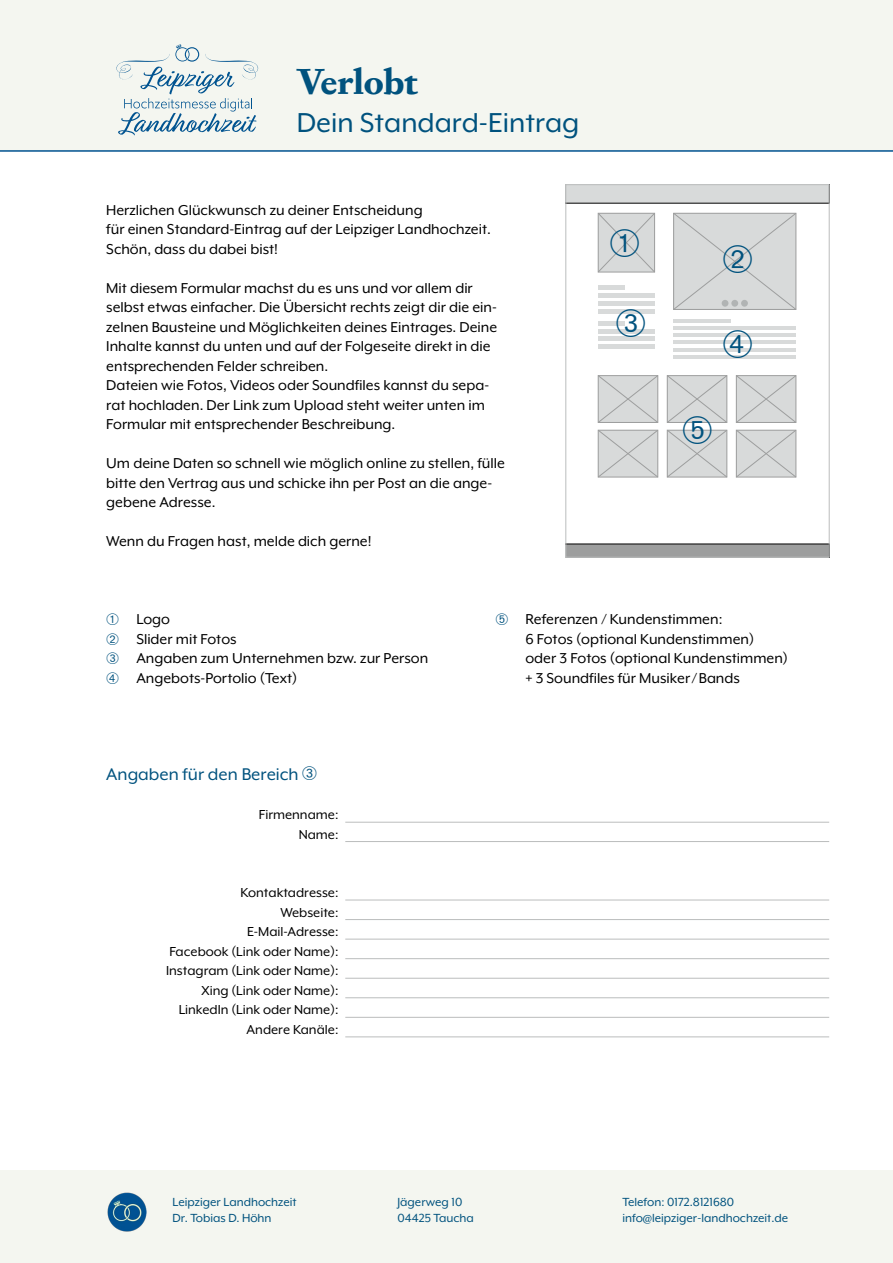
<style>
.page{position:relative;width:893px;height:1263px;background:#fff}
.page>*{position:absolute;margin:0;border:0;box-sizing:border-box;transform-origin:0 0}
.t1{font:700 37.5px "Corundum Text";letter-spacing:-.005em;color:#00527e}
.t2{font:31.5px "Mr Eaves XL Mod OT";color:#00527e}
.t3{font:19.5px "Mr Eaves XL Mod OT";color:#00527e}
.t4{font:16.5px/19.5px "Mr Eaves XL Mod OT";color:#000}
.t5{font:15px/19.5px "Mr Eaves XL Mod OT";color:#000;text-align:right}
.t6{font:13.5px/16.2px "Mr Eaves XL Mod OT";color:#00527e}
</style>
<div class="page">
<div style="left:0;top:1170px;width:893px;height:93px;background:#f4f6f0"></div>
<img style="left:107px;top:1192px;width:40px;height:40px">
<div style="left:0;top:0;width:893px;height:152px;background:#f4f6f0"></div>
<div style="left:568px;top:186px;width:259px;height:17px;background:#d8dada"></div>
<svg style="left:568px;top:544px;width:259px;height:11px;background:#969797"></svg>
<svg style="left:598px;top:375px;width:60px;height:48px;background:#d1d3d3"></svg>
<svg style="left:736px;top:375px;width:60px;height:48px;background:#d1d3d3"></svg>
<svg style="left:598px;top:430px;width:60px;height:48px;background:#d1d3d3"></svg>
<svg style="left:736px;top:430px;width:60px;height:48px;background:#d1d3d3"></svg>
<hr style="left:598px;top:286px;width:27px;height:4px;background:#d8dada">
<hr style="left:598px;top:293px;width:56px;height:4px;background:#d8dada">
<hr style="left:598px;top:301px;width:56px;height:4px;background:#d8dada">
<hr style="left:598px;top:309px;width:56px;height:4px;background:#d8dada">
<hr style="left:598px;top:321px;width:27px;height:4px;background:#d8dada">
<hr style="left:598px;top:329px;width:56px;height:4px;background:#d8dada">
<hr style="left:598px;top:337px;width:56px;height:4px;background:#d8dada">
<hr style="left:598px;top:345px;width:56px;height:4px;background:#d8dada">
<hr style="left:674px;top:319px;width:57px;height:4px;background:#d8dada">
<hr style="left:674px;top:326px;width:122px;height:4px;background:#d8dada">
<hr style="left:674px;top:333px;width:122px;height:4px;background:#d8dada">
<hr style="left:674px;top:340px;width:122px;height:4px;background:#d8dada">
<hr style="left:674px;top:348px;width:122px;height:4px;background:#d8dada">
<hr style="left:674px;top:355px;width:122px;height:4px;background:#d8dada">
<div style="left:566px;top:184px;width:263px;height:373px;border:1px solid #bbbdbd"></div>
<hr style="left:345px;top:822px;width:484px;height:1px;background:#bbbdbd">
<hr style="left:345px;top:841px;width:484px;height:1px;background:#bbbdbd">
<hr style="left:345px;top:900px;width:484px;height:1px;background:#bbbdbd">
<hr style="left:345px;top:939px;width:484px;height:1px;background:#bbbdbd">
<hr style="left:345px;top:978px;width:484px;height:1px;background:#bbbdbd">
<hr style="left:345px;top:919px;width:484px;height:1px;background:#bbbdbd">
<hr style="left:345px;top:958px;width:484px;height:1px;background:#bbbdbd">
<hr style="left:345px;top:997px;width:484px;height:1px;background:#bbbdbd">
<hr style="left:345px;top:1017px;width:484px;height:1px;background:#bbbdbd">
<hr style="left:345px;top:1036px;width:484px;height:1px;background:#bbbdbd">
<svg style="left:105px;top:36px;width:165px;height:111px"></svg>
<svg style="left:598px;top:213px;width:57px;height:60px;background:#d2d3d3"></svg>
<svg style="left:673px;top:213px;width:123px;height:97px;background:#d4d6d6"></svg>
<svg style="left:617px;top:313px;width:28px;height:24px"></svg>
<svg style="left:667px;top:375px;width:60px;height:103px;background:#d4d6d6"></svg>
<h1 class="t1" style="left:297px;top:53px;width:123px">Verlobt</h1>
<h2 class="t2" style="left:297px;top:106px;width:284px">Dein Standard-Eintrag</h2>
<p class="t4" style="left:106px;top:200px;width:386px">Herzlichen Glückwunsch zu deiner Entscheidung<br>für einen Standard-Eintrag auf der Leipziger Landhochzeit.<br>Schön, dass du dabei bist!</p>
<p class="t4" style="left:106px;top:278px;width:392px">Mit diesem Formular machst du es uns und vor allem dir selbst etwas einfacher. Die Übersicht rechts zeigt dir die ein&shy;zelnen Bausteine und Möglichkeiten deines Eintrages. Deine Inhalte kannst du unten und auf der Folgeseite direkt in die entsprechenden Felder schreiben.<br>Dateien wie Fotos, Videos oder Soundfiles kannst du sepa&shy;rat hochladen. Der Link zum Upload steht weiter unten im Formular mit entsprechender Beschreibung.</p>
<p class="t4" style="left:106px;top:453px;width:400px">Um deine Daten so schnell wie möglich online zu stellen, fülle bitte den Vertrag aus und schicke ihn per Post an die ange&shy;gebene Adresse.</p>
<p class="t4" style="left:106px;top:531px;width:267px">Wenn du Fragen hast, melde dich gerne!</p>
<p class="t4" style="left:136px;top:609px;width:293px">Logo<br>Slider mit Fotos<br>Angaben zum Unternehmen bzw. zur Person<br>Angebots-Portolio (Text)</p>
<p class="t4" style="left:525px;top:609px;width:264px">Referenzen / Kundenstimmen:<br>6 Fotos (optional Kundenstimmen) oder 3 Fotos (optional Kundenstimmen) + 3 Soundfiles für Musiker/Bands</p>
<p class="t3" style="left:106px;top:764px;width:194px">Angaben für den Bereich</p>
<p class="t5" style="left:259px;top:805px;width:81px">Firmenname:<br>Name:</p>
<p class="t5" style="left:166px;top:883px;width:174px">Kontaktadresse:<br>Webseite:<br>E-Mail-Adresse:<br>Facebook (Link oder Name):<br>Instagram (Link oder Name):<br>Xing (Link oder Name):<br>LinkedIn (Link oder Name):<br>Andere Kanäle:</p>
<p class="t6" style="left:173px;top:1194px;width:125px">Leipziger Landhochzeit<br>Dr. Tobias D. Höhn</p>
<p class="t6" style="left:397px;top:1194px;width:78px">Jägerweg 10<br>04425 Taucha</p>
<p class="t6" style="left:622px;top:1194px;width:167px">Telefon: 0172.8121680 info@leipziger-landhochzeit.de</p>
</div>
